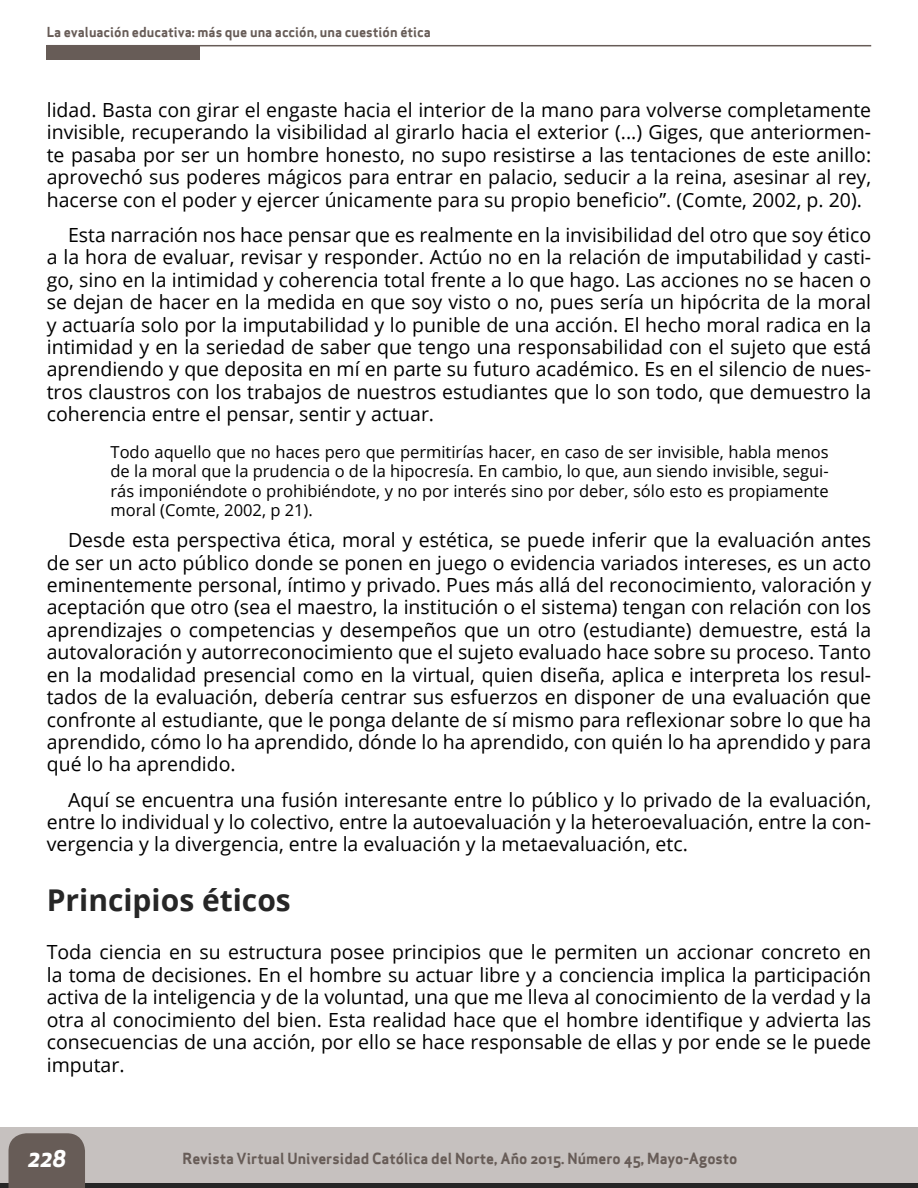
<style>
.page{position:relative;width:918px;height:1188px;background:#fff}
.page>*{position:absolute;margin:0;border:0;box-sizing:border-box;transform-origin:0 0}
.t1{font:700 30px "Open Sans";color:#262626}
.t2{font:italic 700 22.5px "Apex New";color:#fff}
.t3{font:19.5px/22.5px "Open Sans";color:#000;text-align:justify}
.t4{font:16.5px/19.5px "Open Sans";color:#000;text-align:justify}
.t5{font:15px "Apex Sans Bold ST";color:#675c57}
.t6{font:13.5px "Apex Sans Bold ST";color:#675c57}
</style>
<div class="page">
<div style="left:0;top:1128px;width:918px;height:60px;background:#c6c1bf"></div>
<hr style="left:0;top:1184px;width:918px;height:4px;background:#262626">
<div style="left:9px;top:1133px;width:76px;height:55px;background:#675c57"></div>
<hr style="left:47px;top:45px;width:824px;height:1px;background:#675c57">
<div style="left:47px;top:45px;width:153px;height:14px;background:#675c57"></div>
<p class="t6" style="left:47px;top:23px;width:386px">La evaluación educativa: más que una acción, una cuestión ética</p>
<p class="t3" style="left:47px;top:98px;width:826px">lidad. Basta con girar el engaste hacia el interior de la mano para volverse completamente invisible, recuperando la visibilidad al girarlo hacia el exterior (...) Giges, que anteriormen&shy;te pasaba por ser un hombre honesto, no supo resistirse a las tentaciones de este anillo: aprovechó sus poderes mágicos para entrar en palacio, seducir a la reina, asesinar al rey, hacerse con el poder y ejercer únicamente para su propio beneficio”. (Comte, 2002, p. 20).</p>
<p class="t3" style="left:47px;top:223px;width:826px;text-indent:21px">Esta narración nos hace pensar que es realmente en la invisibilidad del otro que soy ético a la hora de evaluar, revisar y responder. Actúo no en la relación de imputabilidad y casti&shy;go, sino en la intimidad y coherencia total frente a lo que hago. Las acciones no se hacen o se dejan de hacer en la medida en que soy visto o no, pues sería un hipócrita de la moral y actuaría solo por la imputabilidad y lo punible de una acción. El hecho moral radica en la intimidad y en la seriedad de saber que tengo una responsabilidad con el sujeto que está aprendiendo y que deposita en mí en parte su futuro académico. Es en el silencio de nues&shy;tros claustros con los trabajos de nuestros estudiantes que lo son todo, que demuestro la coherencia entre el pensar, sentir y actuar.</p>
<p class="t4" style="left:111px;top:442px;width:720px">Todo aquello que no haces pero que permitirías hacer, en caso de ser invisible, habla menos de la moral que la prudencia o de la hipocresía. En cambio, lo que, aun siendo invisible, segui&shy;rás imponiéndote o prohibiéndote, y no por interés sino por deber, sólo esto es propiamente moral (Comte, 2002, p 21).</p>
<p class="t3" style="left:47px;top:528px;width:826px;text-indent:21px">Desde esta perspectiva ética, moral y estética, se puede inferir que la evaluación antes de ser un acto público donde se ponen en juego o evidencia variados intereses, es un acto eminentemente personal, íntimo y privado. Pues más allá del reconocimiento, valoración y aceptación que otro (sea el maestro, la institución o el sistema) tengan con relación con los aprendizajes o competencias y desempeños que un otro (estudiante) demuestre, está la autovaloración y autorreconocimiento que el sujeto evaluado hace sobre su proceso. Tanto en la modalidad presencial como en la virtual, quien diseña, aplica e interpreta los resul&shy;tados de la evaluación, debería centrar sus esfuerzos en disponer de una evaluación que confronte al estudiante, que le ponga delante de sí mismo para reflexionar sobre lo que ha aprendido, cómo lo ha aprendido, dónde lo ha aprendido, con quién lo ha aprendido y para qué lo ha aprendido.</p>
<p class="t3" style="left:47px;top:788px;width:826px;text-indent:21px">Aquí se encuentra una fusión interesante entre lo público y lo privado de la evaluación, entre lo individual y lo colectivo, entre la autoevaluación y la heteroevaluación, entre la con&shy;vergencia y la divergencia, entre la evaluación y la metaevaluación, etc.</p>
<h1 class="t1" style="left:47px;top:879px;width:246px">Principios éticos</h1>
<p class="t3" style="left:47px;top:941px;width:826px">Toda ciencia en su estructura posee principios que le permiten un accionar concreto en la toma de decisiones. En el hombre su actuar libre y a conciencia implica la participación activa de la inteligencia y de la voluntad, una que me lleva al conocimiento de la verdad y la otra al conocimiento del bien. Esta realidad hace que el hombre identifique y advierta las consecuencias de una acción, por ello se hace responsable de ellas y por ende se le puede imputar.</p>
<p class="t2" style="left:28px;top:1142px;width:40px">228</p>
<p class="t5" style="left:183px;top:1148px;width:557px">Revista Virtual Universidad Católica del Norte, Año 2015. Número 45, Mayo-Agosto</p>
</div>
